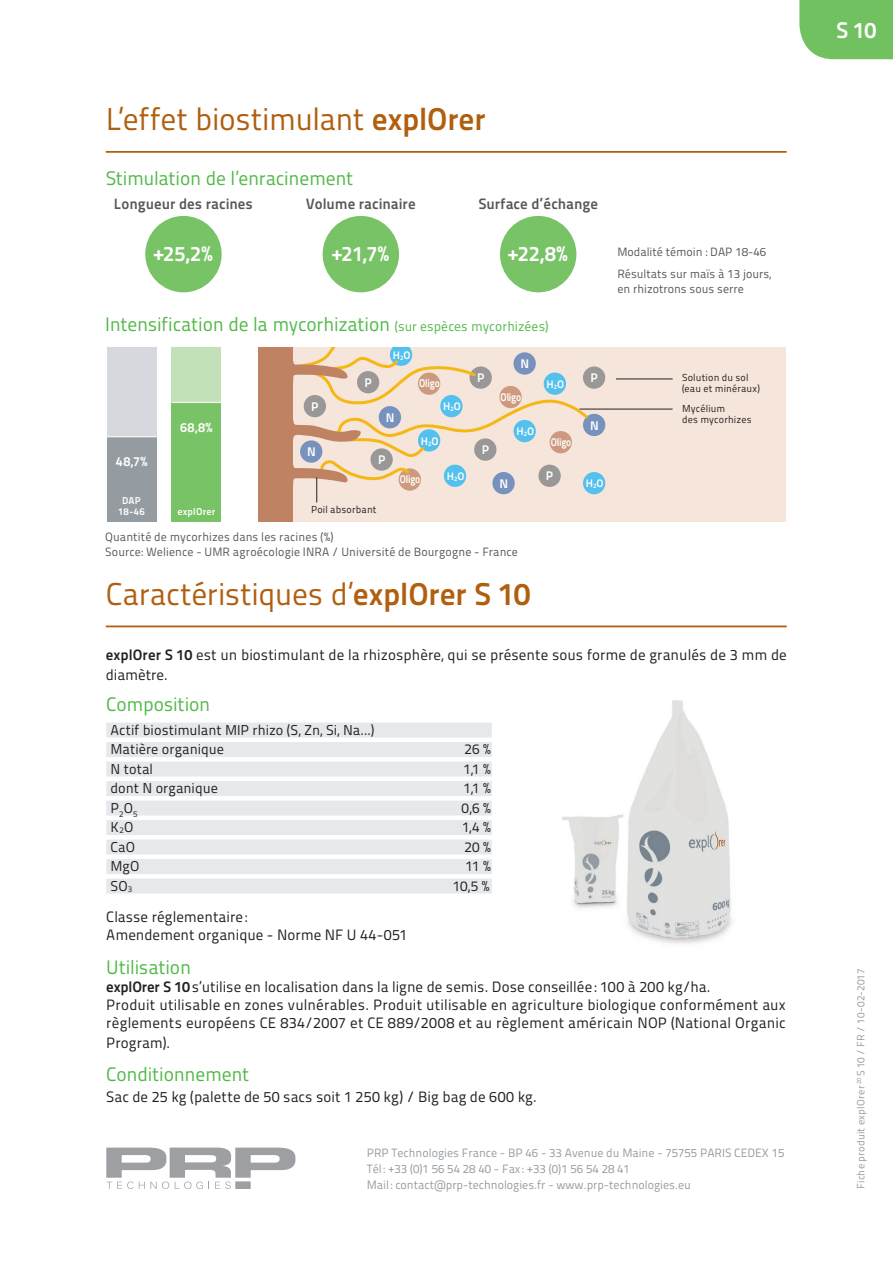
<style>
.page{position:relative;width:893px;height:1263px;background:#fff}
.page>*{position:absolute;margin:0;border:0;box-sizing:border-box;transform-origin:0 0}
.t1{font:31.5px "Titillium Maps 29 L 400 wt";letter-spacing:-.01em;color:#b05f0f}
.t2{font:22.5px "Titillium Maps 29 L 800 wt";color:#fff}
.t3{font:21px "Titillium Maps 29 L 800 wt";color:#fff}
.t4{font:19.5px "Titillium Maps 29 L 400 wt";letter-spacing:-.01em;color:#51b948}
.t5{font:15px/20.5px "Titillium Maps 29 L 400 wt";letter-spacing:.005em;color:#231f20}
.t6{font:15px "Titillium Maps 29 L 800 wt";color:#57585a}
.t7{font:14.25px "Titillium Maps 29 L 400 wt";letter-spacing:.005em;color:#231f20}
.t8{font:13.2px "Titillium Maps 29 L 800 wt";color:#fff}
.t9{font:12.45px "Titillium Maps 29 L 800 wt";color:#fff}
.t10{font:12px/15px "Titillium Maps 29 L 400 wt";letter-spacing:.005em;color:#57585a}
.t11{font:12px "Titillium Maps 29 L 400 wt";color:#959ca1}
.t12{font:11.1px "Titillium Maps 29 L 800 wt";letter-spacing:-.025em;color:#fff;scale:.87 1}
.t13{font:10.95px "Titillium Maps 29 L 800 wt";color:#fff}
.t14{font:10.5px "Titillium Maps 29 L 400 wt";letter-spacing:.02em;color:#959ca1}
.t15{font:10.05px/10.6px "Titillium Maps 29 L 400 wt";letter-spacing:.02em;color:#231f20}
.t16{font:9.9px/11.1px "Titillium Maps 29 L 800 wt";letter-spacing:.02em;color:#fff;text-align:center}
.s1{font-family:"Titillium Maps 29 L 800 wt"}
.s2{font-size:13.5px}
.s3{font-size:8.25px}
</style>
<div class="page">
<div style="left:799px;top:0;width:94px;height:59px;background:#71c160"></div>
<hr style="left:106px;top:151px;width:681px;height:2px;background:#b05f0f">
<svg style="left:106px;top:1147px;width:189px;height:42px"></svg>
<div style="left:145px;top:216px;width:77px;height:76px;background:#78c366;border-radius:50%"></div>
<div style="left:323px;top:216px;width:76px;height:76px;background:#78c366;border-radius:50%"></div>
<div style="left:500px;top:216px;width:76px;height:76px;background:#78c366;border-radius:50%"></div>
<div style="left:258px;top:348px;width:528px;height:174px;background:#f6e5db"></div>
<div style="left:583px;top:472px;width:22px;height:22px;background:#54c0ed;border-radius:50%"></div>
<div style="left:583px;top:414px;width:22px;height:22px;background:#7692bd;border-radius:50%"></div>
<div style="left:583px;top:366px;width:22px;height:23px;background:#9a9897;border-radius:50%"></div>
<div style="left:258px;top:348px;width:35px;height:174px;background:#bf8364"></div>
<hr style="left:616px;top:379px;width:57px;height:1px;background:#231f20">
<hr style="left:579px;top:409px;width:94px;height:1px;background:#231f20">
<svg style="left:293px;top:348px;width:296px;height:154px"></svg>
<div style="left:107px;top:348px;width:50px;height:174px;background:#d5d9dd"></div>
<div style="left:172px;top:348px;width:49px;height:174px;background:#c3e1b8"></div>
<div style="left:107px;top:437px;width:50px;height:85px;background:#959ca1"></div>
<div style="left:172px;top:402px;width:49px;height:120px;background:#78c366"></div>
<hr style="left:106px;top:436px;width:51px;height:1px;background:#f7f0ea">
<hr style="left:172px;top:402px;width:49px;height:1px;background:#f7f0ea">
<hr style="left:106px;top:625px;width:681px;height:2px;background:#b05f0f">
<div style="left:106px;top:722px;width:386px;height:15px;background:#e6e9eb"></div>
<div style="left:106px;top:742px;width:386px;height:15px;background:#e6e9eb"></div>
<div style="left:106px;top:761px;width:386px;height:15px;background:#e6e9eb"></div>
<div style="left:106px;top:781px;width:386px;height:15px;background:#e6e9eb"></div>
<div style="left:106px;top:800px;width:386px;height:15px;background:#e6e9eb"></div>
<div style="left:106px;top:820px;width:386px;height:15px;background:#e6e9eb"></div>
<div style="left:106px;top:839px;width:386px;height:15px;background:#e6e9eb"></div>
<div style="left:106px;top:859px;width:386px;height:15px;background:#e6e9eb"></div>
<div style="left:106px;top:878px;width:386px;height:15px;background:#e6e9eb"></div>
<img style="left:562px;top:700px;width:170px;height:244px">
<p class="t1" style="left:106px;top:96px;width:381px">L’effet biostimulant <span class="s1">explOrer</span></p>
<p class="t4" style="left:106px;top:164px;width:249px">Stimulation de l’enracinement</p>
<p class="t6" style="left:114px;top:192px;width:141px">Longueur des racines</p>
<p class="t6" style="left:306px;top:192px;width:111px">Volume racinaire</p>
<p class="t6" style="left:478px;top:192px;width:121px">Surface d’échange</p>
<p class="t3" style="left:153px;top:237px;width:61px">+25,2%</p>
<p class="t3" style="left:331px;top:237px;width:59px">+21,7%</p>
<p class="t3" style="left:507px;top:237px;width:62px">+22,8%</p>
<p class="t4" style="left:105px;top:310px;width:445px">Intensification de la mycorhization <span class="s2">(sur espèces mycorhizées)</span></p>
<p class="t13" style="left:393px;top:347px;width:19px">H<sub>2</sub>O</p>
<p class="t9" style="left:520px;top:354px;width:10px">N</p>
<p class="t8" style="left:116px;top:451px;width:33px">48,7%</p>
<p class="t16" style="left:118px;top:494px;width:28px">DAP<br>18-46</p>
<p class="t8" style="left:180px;top:417px;width:34px">68,8%</p>
<p class="t9" style="left:311px;top:397px;width:9px">P</p>
<p class="t9" style="left:307px;top:442px;width:10px">N</p>
<p class="t9" style="left:364px;top:373px;width:9px">P</p>
<p class="t9" style="left:386px;top:408px;width:10px">N</p>
<p class="t9" style="left:378px;top:450px;width:9px">P</p>
<p class="t12" style="left:419px;top:375px;width:25px">Oligo</p>
<p class="t13" style="left:443px;top:398px;width:19px">H<sub>2</sub>O</p>
<p class="t13" style="left:421px;top:432px;width:19px">H<sub>2</sub>O</p>
<p class="t12" style="left:400px;top:471px;width:25px">Oligo</p>
<p class="t13" style="left:447px;top:468px;width:19px">H<sub>2</sub>O</p>
<p class="t16" style="left:177px;top:505px;width:39px">explOrer</p>
<p class="t15" style="left:311px;top:504px;width:67px">Poil absorbant</p>
<p class="t9" style="left:477px;top:368px;width:9px">P</p>
<p class="t9" style="left:482px;top:440px;width:9px">P</p>
<p class="t12" style="left:501px;top:388px;width:25px">Oligo</p>
<p class="t13" style="left:516px;top:423px;width:19px">H<sub>2</sub>O</p>
<p class="t9" style="left:499px;top:474px;width:10px">N</p>
<p class="t10" style="left:105px;top:528px;width:230px">Quantité de mycorhizes dans les racines (%)</p>
<p class="t10" style="left:105px;top:543px;width:414px">Source: Welience - UMR agroécologie INRA / Université de Bourgogne - France</p>
<p class="t13" style="left:547px;top:376px;width:19px">H<sub>2</sub>O</p>
<p class="t12" style="left:551px;top:433px;width:25px">Oligo</p>
<p class="t9" style="left:546px;top:466px;width:9px">P</p>
<p class="t9" style="left:590px;top:368px;width:9px">P</p>
<p class="t9" style="left:590px;top:416px;width:10px">N</p>
<p class="t13" style="left:586px;top:475px;width:19px">H<sub>2</sub>O</p>
<p class="t10" style="left:617px;top:243px;width:150px">Modalité témoin : DAP 18-46</p>
<p class="t10" style="left:617px;top:266px;width:155px">Résultats sur maïs à 13 jours, en rhizotrons sous serre</p>
<p class="t15" style="left:682px;top:371px;width:80px">Solution du sol (eau et minéraux)</p>
<p class="t15" style="left:682px;top:403px;width:71px">Mycélium<br>des mycorhizes</p>
<p class="t1" style="left:106px;top:570px;width:426px">Caractéristiques d’<span class="s1">explOrer S 10</span></p>
<p class="t5" style="left:106px;top:643px;width:683px"><span class="s1">explOrer S 10</span> est un biostimulant de la rhizosphère, qui se présente sous forme de granulés de 3 mm de diamètre.</p>
<p class="t4" style="left:106px;top:690px;width:106px">Composition</p>
<p class="t7" style="left:111px;top:719px;width:265px">Actif biostimulant MIP rhizo (S, Zn, Si, Na...)</p>
<p class="t7" style="left:111px;top:739px;width:115px">Matière organique</p>
<p class="t7" style="left:465px;top:739px;width:28px">26 %</p>
<p class="t7" style="left:111px;top:758px;width:44px">N total</p>
<p class="t7" style="left:464px;top:758px;width:29px">1,1 %</p>
<p class="t7" style="left:111px;top:778px;width:109px">dont N organique</p>
<p class="t7" style="left:464px;top:778px;width:29px">1,1 %</p>
<p class="t7" style="left:111px;top:797px;width:29px">P<sub>2</sub>O<sub>5</sub></p>
<p class="t7" style="left:462px;top:797px;width:31px">0,6 %</p>
<p class="t7" style="left:111px;top:817px;width:24px">K<span class="s3">2</span>O</p>
<p class="t7" style="left:462px;top:817px;width:30px">1,4 %</p>
<p class="t7" style="left:111px;top:836px;width:26px">CaO</p>
<p class="t7" style="left:464px;top:836px;width:28px">20 %</p>
<p class="t7" style="left:111px;top:856px;width:31px">MgO</p>
<p class="t7" style="left:465px;top:856px;width:27px">11 %</p>
<p class="t7" style="left:111px;top:875px;width:23px">SO<span class="s3">3</span></p>
<p class="t7" style="left:453px;top:875px;width:38px">10,5 %</p>
<p class="t5" style="left:106px;top:905px;width:143px">Classe réglementaire:</p>
<p class="t5" style="left:106px;top:923px;width:303px">Amendement organique - Norme NF U 44-051</p>
<p class="t4" style="left:106px;top:952px;width:86px">Utilisation</p>
<p class="t5" style="left:106px;top:975px;width:606px"><span class="s1">explOrer S 10</span>s’utilise en localisation dans la ligne de semis. Dose conseillée: 100 à 200 kg/ha.</p>
<p class="t5" style="left:106px;top:995px;width:681px;line-height:18px">Produit utilisable en zones vulnérables. Produit utilisable en agriculture biologique conformément aux règlements européens CE 834/2007 et CE 889/2008 et au règlement américain NOP (National Organic</p>
<p class="t5" style="left:106px;top:1032px;width:65px">Program).</p>
<p class="t4" style="left:106px;top:1060px;width:145px">Conditionnement</p>
<p class="t5" style="left:106px;top:1085px;width:432px">Sac de 25 kg (palette de 50 sacs soit 1 250 kg) / Big bag de 600 kg.</p>
<p class="t11" style="left:367px;top:1143px;width:419px">PRP Technologies France - BP 46 - 33 Avenue du Maine - 75755 PARIS CEDEX 15</p>
<p class="t11" style="left:367px;top:1160px;width:265px">Tél : +33 (0)1 56 54 28 40 - Fax : +33 (0)1 56 54 28 41</p>
<p class="t11" style="left:367px;top:1176px;width:326px">Mail : contact@prp-technologies.fr - www.prp-technologies.eu</p>
<p class="t2" style="left:836px;top:13px;width:42px">S 10</p>
<p class="t14" style="left:853px;top:1189px;width:221px;rotate:-90deg">Fiche produit explOrer <sup>20</sup> S 10 / FR / 10-02-2017</p>
</div>
